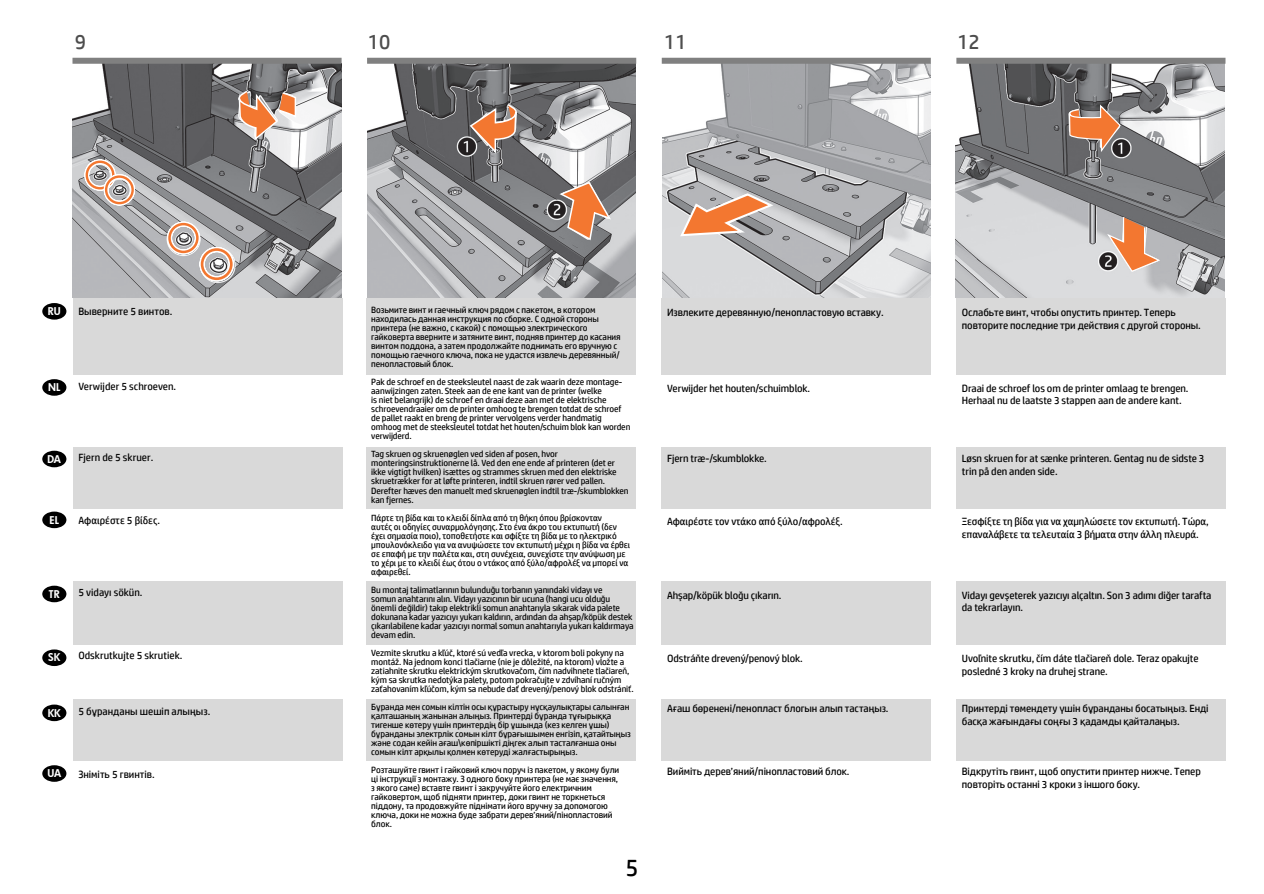
<style>
.page{position:relative;width:1264px;height:894px;background:#fff}
.page>*{position:absolute;margin:0;border:0;box-sizing:border-box;transform-origin:0 0}
.t1{font:24px "HP Simplified";color:#000}
.t2{font:21px "HP Simplified";color:#4d4d4d}
.t3{font:10.5px/12.6px "HP Simplified";letter-spacing:-.01em;color:#000}
.t4{font:10.5px "Futura Hv";color:#fff}
.t5{font:9px/9px "HP Simplified";letter-spacing:-.01em;color:#000}
</style>
<div class="page">
<img style="left:955px;top:64px;width:269px;height:234px">
<img style="left:662px;top:64px;width:268px;height:234px">
<img style="left:367px;top:64px;width:268px;height:233px">
<svg style="left:557px;top:181px;width:55px;height:60px;background:#b1866e"></svg>
<img style="left:72px;top:64px;width:269px;height:233px">
<div style="left:661px;top:298px;width:269px;height:76px;background:#d9d9d9"></div>
<div style="left:956px;top:298px;width:269px;height:76px;background:#d9d9d9"></div>
<div style="left:661px;top:447px;width:269px;height:61px;background:#d9d9d9"></div>
<div style="left:956px;top:447px;width:269px;height:61px;background:#d9d9d9"></div>
<div style="left:661px;top:581px;width:269px;height:63px;background:#d9d9d9"></div>
<div style="left:956px;top:581px;width:269px;height:63px;background:#d9d9d9"></div>
<div style="left:661px;top:698px;width:269px;height:62px;background:#d9d9d9"></div>
<div style="left:956px;top:698px;width:269px;height:62px;background:#d9d9d9"></div>
<div style="left:42px;top:303px;width:24px;height:16px;background:#000;border-radius:50%"></div>
<div style="left:42px;top:585px;width:24px;height:17px;background:#000;border-radius:50%"></div>
<div style="left:42px;top:450px;width:24px;height:17px;background:#000;border-radius:50%"></div>
<div style="left:42px;top:511px;width:24px;height:17px;background:#000;border-radius:50%"></div>
<div style="left:42px;top:379px;width:24px;height:16px;background:#000;border-radius:50%"></div>
<div style="left:42px;top:649px;width:24px;height:17px;background:#000;border-radius:50%"></div>
<div style="left:42px;top:704px;width:24px;height:17px;background:#000;border-radius:50%"></div>
<div style="left:42px;top:765px;width:24px;height:16px;background:#000;border-radius:50%"></div>
<div style="left:367px;top:297px;width:269px;height:77px;background:#d9d9d9"></div>
<div style="left:367px;top:446px;width:269px;height:62px;background:#d9d9d9"></div>
<div style="left:367px;top:581px;width:269px;height:63px;background:#d9d9d9"></div>
<div style="left:367px;top:698px;width:269px;height:62px;background:#d9d9d9"></div>
<div style="left:73px;top:297px;width:269px;height:77px;background:#d9d9d9"></div>
<div style="left:73px;top:446px;width:269px;height:62px;background:#d9d9d9"></div>
<div style="left:73px;top:581px;width:269px;height:63px;background:#d9d9d9"></div>
<div style="left:73px;top:698px;width:269px;height:62px;background:#d9d9d9"></div>
<div style="left:72px;top:58px;width:269px;height:6px;background:#808080"></div>
<div style="left:661px;top:58px;width:269px;height:6px;background:#808080"></div>
<div style="left:367px;top:58px;width:269px;height:6px;background:#808080"></div>
<div style="left:956px;top:58px;width:269px;height:6px;background:#808080"></div>
<svg style="left:678px;top:192px;width:98px;height:45px;background:#cba28c"></svg>
<svg style="left:1068px;top:57px;width:53px;height:97px;background:#977e72"></svg>
<svg style="left:1105px;top:216px;width:56px;height:57px;background:#c69d87"></svg>
<svg style="left:468px;top:88px;width:49px;height:67px;background:#947667"></svg>
<svg style="left:82px;top:157px;width:55px;height:51px;background:#b9aeaa"></svg>
<div style="left:105px;top:175px;width:29px;height:29px;border:2px solid #f37730;border-radius:50%"></div>
<svg style="left:164px;top:219px;width:72px;height:65px;background:#bbb4b2"></svg>
<div style="left:201px;top:248px;width:31px;height:32px;border:3px solid #f37730;border-radius:50%"></div>
<svg style="left:238px;top:90px;width:59px;height:52px;background:#c8a28d"></svg>
<h2 class="t2" style="left:75px;top:28px;width:13px">9</h2>
<h2 class="t2" style="left:368px;top:28px;width:24px">10</h2>
<h2 class="t2" style="left:664px;top:28px;width:24px">11</h2>
<h2 class="t2" style="left:957px;top:28px;width:24px">12</h2>
<p class="t4" style="left:48px;top:304px;width:14px">RU</p>
<p class="t3" style="left:78px;top:304px;width:95px">Выверните 5 винтов.</p>
<p class="t4" style="left:48px;top:380px;width:14px">NL</p>
<p class="t3" style="left:78px;top:380px;width:99px">Verwijder 5 schroeven.</p>
<p class="t4" style="left:47px;top:451px;width:15px">DA</p>
<p class="t3" style="left:78px;top:450px;width:77px">Fjern de 5 skruer.</p>
<p class="t4" style="left:50px;top:512px;width:11px">EL</p>
<p class="t3" style="left:78px;top:513px;width:83px">Αφαιρέστε 5 βίδες.</p>
<p class="t4" style="left:49px;top:586px;width:12px">TR</p>
<p class="t3" style="left:78px;top:585px;width:66px">5 vidayı sökün.</p>
<p class="t4" style="left:48px;top:650px;width:14px">SK</p>
<p class="t3" style="left:78px;top:648px;width:106px">Odskrutkujte 5 skrutiek.</p>
<p class="t4" style="left:48px;top:705px;width:15px">KK</p>
<p class="t3" style="left:78px;top:705px;width:133px">5 бұранданы шешіп алыңыз.</p>
<p class="t4" style="left:47px;top:766px;width:15px">UA</p>
<p class="t3" style="left:78px;top:768px;width:78px">Зніміть 5 гвинтів.</p>
<p class="t5" style="left:371px;top:305px;width:251px">Возьмите винт и гаечный ключ рядом с пакетом, в котором находилась данная инструкция по сборке. С одной стороны принтера (не важно, с какой) с помощью электрического гайковерта вверните и затяните винт, подняв принтер до касания винтом поддона, а затем продолжайте поднимать его вручную с помощью гаечного ключа, пока не удастся извлечь деревянный/ пенопластовый блок.</p>
<p class="t5" style="left:371px;top:377px;width:260px">Pak de schroef en de steeksleutel naast de zak waarin deze montage&shy;aanwijzingen zaten. Steek aan de ene kant van de printer (welke<br>is niet belangrijk) de schroef en draai deze aan met de elektrische schroevendraaier om de printer omhoog te brengen totdat de schroef de pallet raakt en breng de printer vervolgens verder handmatig omhoog met de steeksleutel totdat het houten/schuim blok kan worden verwijderd.</p>
<p class="t5" style="left:371px;top:449px;width:259px">Tag skruen og skruenøglen ved siden af posen, hvor monteringsinstruktionerne lå. Ved den ene ende af printeren (det er ikke vigtigt hvilken) isættes og strammes skruen med den elektriske skruetrækker for at løfte printeren, indtil skruen rører ved pallen.<br>Derefter hæves den manuelt med skruenøglen indtil træ-/skumblokken kan fjernes.</p>
<p class="t5" style="left:371px;top:512px;width:260px">Πάρτε τη βίδα και το κλειδί δίπλα από τη θήκη όπου βρίσκονταν<br>αυτές οι οδηγίες συναρμολόγησης. Στο ένα άκρο του εκτυπωτή (δεν έχει σημασία ποιο), τοποθετήστε και σφίξτε τη βίδα με το ηλεκτρικό μπουλονόκλειδο για να ανυψώσετε τον εκτυπωτή μέχρι η βίδα να έρθει σε επαφή με την παλέτα και, στη συνέχεια, συνεχίστε την ανύψωση με το χέρι με το κλειδί έως ότου ο ντάκος από ξύλο/αφρολέξ να μπορεί να αφαιρεθεί.</p>
<p class="t5" style="left:371px;top:584px;width:264px">Bu montaj talimatlarının bulunduğu torbanın yanındaki vidayı ve<br>somun anahtarını alın. Vidayı yazıcının bir ucuna (hangi ucu olduğu önemli değildir) takıp elektrikli somun anahtarıyla sıkarak vida palete dokunana kadar yazıcıyı yukarı kaldırın, ardından da ahşap/köpük destek çıkarılabilene kadar yazıcıyı normal somun anahtarıyla yukarı kaldırmaya devam edin.</p>
<p class="t5" style="left:371px;top:647px;width:264px">Vezmite skrutku a kľúč, ktoré sú vedľa vrecka, v ktorom boli pokyny na montáž. Na jednom konci tlačiarne (nie je dôležité, na ktorom) vložte a zatiahnite skrutku elektrickým skrutkovačom, čím nadvihnete tlačiareň, kým sa skrutka nedotýka palety, potom pokračujte v zdvíhaní ručným zaťahovaním kľúčom, kým sa nebude dať drevený/penový blok odstrániť.</p>
<p class="t5" style="left:371px;top:701px;width:261px">Бұранда мен сомын кілтін осы құрастыру нұсқаулықтары салынған қалташаның жанынан алыңыз. Принтерді бұранда тұғырыққа тигенше көтеру үшін принтердің бір ұшында (кез келген ұшы) бұранданы электрлік сомын кілт бұрағышымен енгізіп, қатайтыңыз және содан кейін ағаш\көпіршікті діңгек алып тасталғанша оны сомын кілт арқылы қолмен көтеруді жалғастырыңыз.</p>
<p class="t5" style="left:371px;top:764px;width:249px">Розташуйте гвинт і гайковий ключ поруч із пакетом, у якому були ці інструкції з монтажу. З одного боку принтера (не має значення, з якого саме) вставте гвинт і закручуйте його електричним гайковертом, щоб підняти принтер, доки гвинт не торкнеться піддону, та продовжуйте піднімати його вручну за допомогою ключа, доки не можна буде забрати дерев’яний/пінопластовий блок.</p>
<p class="t3" style="left:667px;top:306px;width:218px">Извлеките деревянную/пенопластовую вставку.</p>
<p class="t3" style="left:667px;top:381px;width:144px">Verwijder het houten/schuimblok.</p>
<p class="t3" style="left:667px;top:452px;width:101px">Fjern træ-/skumblokke.</p>
<p class="t3" style="left:667px;top:515px;width:177px">Αφαιρέστε τον ντάκο από ξύλο/αφρολέξ.</p>
<p class="t3" style="left:667px;top:588px;width:116px">Ahşap/köpük bloğu çıkarın.</p>
<p class="t3" style="left:667px;top:651px;width:137px">Odstráňte drevený/penový blok.</p>
<p class="t3" style="left:667px;top:702px;width:223px">Ағаш бөренені/пенопласт блогын алып тастаңыз.</p>
<p class="t3" style="left:667px;top:765px;width:184px">Вийміть дерев’яний/пінопластовий блок.</p>
<p class="t3" style="left:961px;top:306px;width:240px">Ослабьте винт, чтобы опустить принтер. Теперь повторите последние три действия с другой стороны.</p>
<p class="t3" style="left:961px;top:381px;width:228px">Draai de schroef los om de printer omlaag te brengen.<br>Herhaal nu de laatste 3 stappen aan de andere kant.</p>
<p class="t3" style="left:961px;top:452px;width:244px">Løsn skruen for at sænke printeren. Gentag nu de sidste 3 trin på den anden side.</p>
<p class="t3" style="left:961px;top:515px;width:248px">Ξεσφίξτε τη βίδα για να χαμηλώσετε τον εκτυπωτή. Τώρα, επαναλάβετε τα τελευταία 3 βήματα στην άλλη πλευρά.</p>
<p class="t3" style="left:961px;top:588px;width:251px">Vidayı gevşeterek yazıcıyı alçaltın. Son 3 adımı diğer tarafta da tekrarlayın.</p>
<p class="t3" style="left:961px;top:651px;width:238px">Uvoľnite skrutku, čím dáte tlačiareň dole. Teraz opakujte posledné 3 kroky na druhej strane.</p>
<p class="t3" style="left:961px;top:702px;width:248px">Принтерді төмендету үшін бұранданы босатыңыз. Енді басқа жағындағы соңғы 3 қадамды қайталаңыз.</p>
<p class="t3" style="left:961px;top:765px;width:240px">Відкрутіть гвинт, щоб опустити принтер нижче. Тепер повторіть останні 3 кроки з іншого боку.</p>
<h1 class="t1" style="left:625px;top:852px;width:14px">5</h1>
</div>
